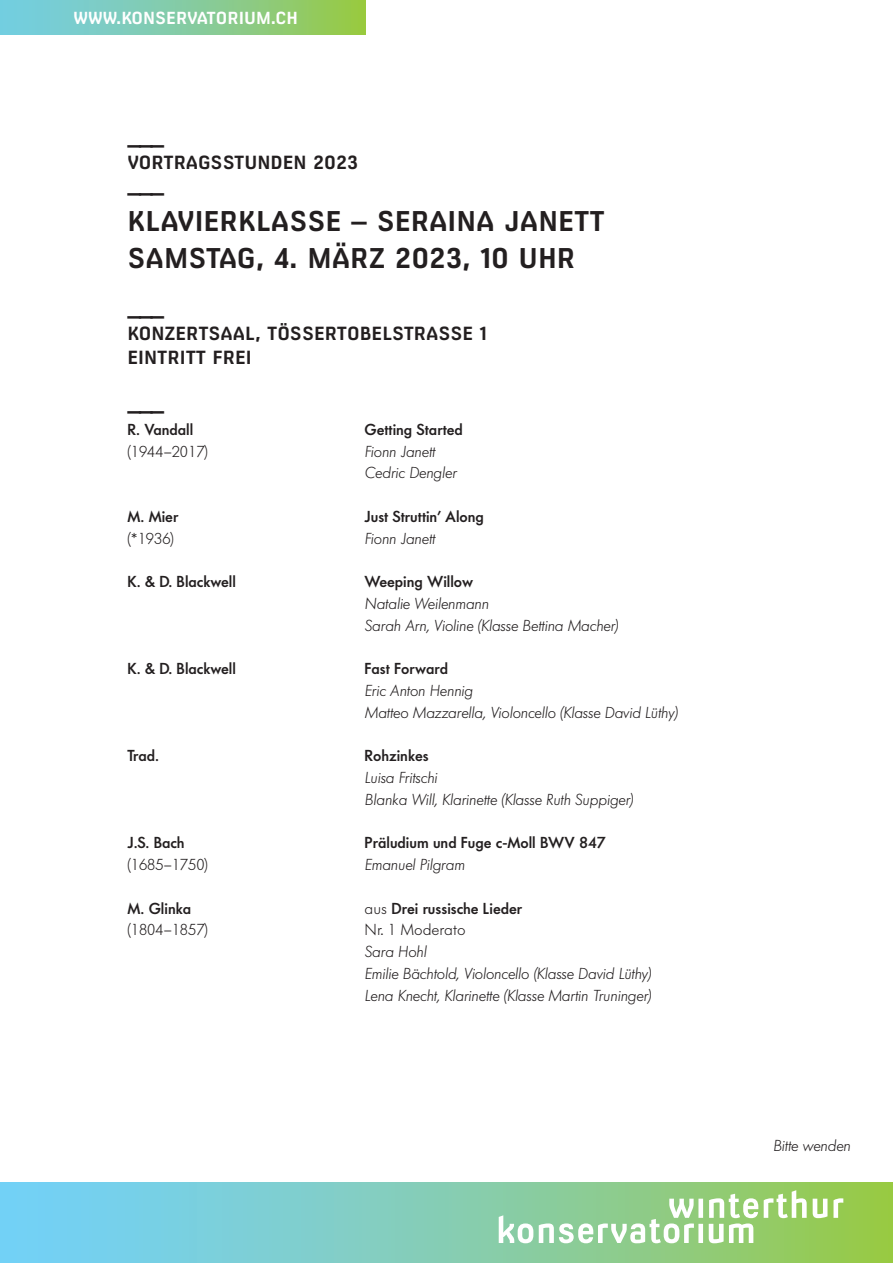
<style>
.page{position:relative;width:893px;height:1263px;background:#fff}
.page>*{position:absolute;margin:0;border:0;box-sizing:border-box;transform-origin:0 0}
.t1{font:700 27px "Milibus Rg";color:#231f20}
.Strich{font:700 22.5px "Milibus Rg";color:#231f20}
.Titel_klein{font:700 18px/24px "Milibus Rg";color:#231f20}
.t2{font:700 16.5px "Milibus Rg";color:#fff}
.Schüler_in{font:italic 300 15.75px "Futura BQ";color:#231f20}
.Schüler_in-2{font:500 15.75px "Futura BQ";color:#231f20}
.Schüler_in-3{font:300 15.75px "Futura BQ";color:#231f20}
.s1{font-weight:300}
</style>
<div class="page">
<div style="left:0;top:0;width:365px;height:34px;background:linear-gradient(to right,#72ceef,#98c94b)"></div>
<svg style="left:0;top:1182px;width:893px;height:81px;background:#82cdba"></svg>
<svg style="left:499px;top:1190px;width:344px;height:53px"></svg>
<p class="t2" style="left:74px;top:8px;width:226px">WWW.KONSERVATORIUM.CH</p>
<p class="Strich" style="left:128px;top:123px;width:38px">___</p>
<p class="Titel_klein" style="left:128px;top:151px;width:232px">VORTRAGSSTUNDEN 2023</p>
<p class="Strich" style="left:128px;top:171px;width:38px">___</p>
<p class="t1" style="left:128px;top:205px;width:479px">KLAVIERKLASSE – SERAINA JANETT</p>
<p class="t1" style="left:128px;top:242px;width:449px">SAMSTAG, 4. MÄRZ 2023, 10 UHR</p>
<p class="Strich" style="left:128px;top:294px;width:38px">___</p>
<p class="Titel_klein" style="left:128px;top:322px;width:361px">KONZERTSAAL, TÖSSERTOBELSTRASSE 1<br>EINTRITT FREI</p>
<p class="Strich" style="left:128px;top:389px;width:38px">___</p>
<p class="Schüler_in-2" style="left:128px;top:419px;width:67px">R. Vandall</p>
<p class="Schüler_in-2" style="left:365px;top:419px;width:100px">Getting Started</p>
<p class="Schüler_in-3" style="left:128px;top:441px;width:82px">(1944–2017)</p>
<p class="Schüler_in" style="left:365px;top:441px;width:72px">Fionn Janett</p>
<p class="Schüler_in" style="left:365px;top:463px;width:93px">Cedric Dengler</p>
<p class="Schüler_in-2" style="left:128px;top:506px;width:52px">M. Mier</p>
<p class="Schüler_in-2" style="left:365px;top:506px;width:121px">Just Struttin’ Along</p>
<p class="Schüler_in-3" style="left:128px;top:528px;width:48px">(*1936)</p>
<p class="Schüler_in" style="left:365px;top:528px;width:72px">Fionn Janett</p>
<p class="Schüler_in-2" style="left:128px;top:571px;width:110px">K. &amp; D. Blackwell</p>
<p class="Schüler_in-2" style="left:365px;top:571px;width:110px">Weeping Willow</p>
<p class="Schüler_in" style="left:365px;top:593px;width:126px">Natalie Weilenmann</p>
<p class="Schüler_in" style="left:365px;top:615px;width:255px">Sarah Arn, Violine (Klasse Bettina Macher)</p>
<p class="Schüler_in-2" style="left:128px;top:658px;width:110px">K. &amp; D. Blackwell</p>
<p class="Schüler_in-2" style="left:365px;top:658px;width:85px">Fast Forward</p>
<p class="Schüler_in" style="left:365px;top:680px;width:110px">Eric Anton Hennig</p>
<p class="Schüler_in" style="left:365px;top:702px;width:315px">Matteo Mazzarella, Violoncello (Klasse David Lüthy)</p>
<p class="Schüler_in-2" style="left:128px;top:745px;width:33px">Trad.</p>
<p class="Schüler_in-2" style="left:365px;top:745px;width:66px">Rohzinkes</p>
<p class="Schüler_in" style="left:365px;top:767px;width:74px">Luisa Fritschi</p>
<p class="Schüler_in" style="left:365px;top:789px;width:270px">Blanka Will, Klarinette (Klasse Ruth Suppiger)</p>
<p class="Schüler_in-2" style="left:128px;top:832px;width:59px">J.S. Bach</p>
<p class="Schüler_in-2" style="left:365px;top:832px;width:243px">Präludium und Fuge c-Moll BWV 847</p>
<p class="Schüler_in-3" style="left:128px;top:854px;width:82px">(1685–1750)</p>
<p class="Schüler_in" style="left:365px;top:854px;width:102px">Emanuel Pilgram</p>
<p class="Schüler_in-2" style="left:128px;top:898px;width:65px">M. Glinka</p>
<p class="Schüler_in-2" style="left:365px;top:898px;width:159px"><span class="s1">aus</span> Drei russische Lieder</p>
<p class="Schüler_in-3" style="left:128px;top:919px;width:82px">(1804–1857)</p>
<p class="Schüler_in-3" style="left:365px;top:919px;width:103px">Nr. 1 Moderato</p>
<p class="Schüler_in" style="left:365px;top:941px;width:63px">Sara Hohl</p>
<p class="Schüler_in" style="left:365px;top:963px;width:288px">Emilie Bächtold, Violoncello (Klasse David Lüthy)</p>
<p class="Schüler_in" style="left:365px;top:985px;width:288px">Lena Knecht, Klarinette (Klasse Martin Truninger)</p>
<p class="Schüler_in" style="left:773px;top:1136px;width:79px">Bitte wenden</p>
</div>
